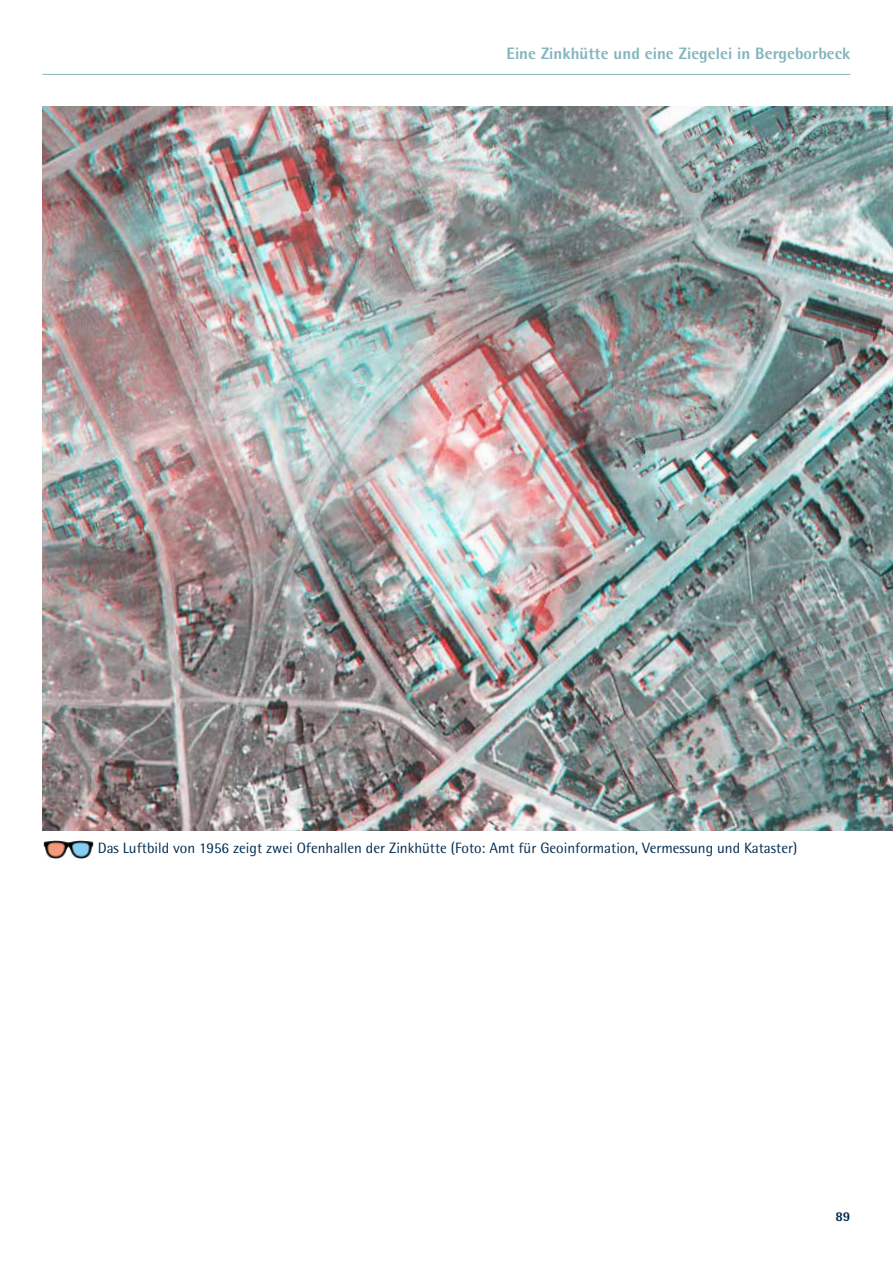
<style>
.page{position:relative;width:893px;height:1263px;background:#fff}
.page>*{position:absolute;margin:0;border:0;box-sizing:border-box;transform-origin:0 0}
.t1{font:800 16.5px "Rotis Semi Sans";color:#84b5bd}
.t2{font:15px "Rotis Semi Sans";color:#002b50}
.t3{font:800 13.5px "Rotis Semi Sans";color:#002b50}
</style>
<div class="page">
<img style="left:43px;top:106px;width:850px;height:725px">
<img style="left:43px;top:841px;width:51px;height:17px">
<hr style="left:43px;top:74px;width:807px;height:1px;background:#84b5bd">
<p class="t1" style="left:506px;top:43px;width:345px">Eine Zinkhütte und eine Ziegelei in Bergeborbeck</p>
<p class="t2" style="left:98px;top:839px;width:701px">Das Luftbild von 1956 zeigt zwei Ofenhallen der Zinkhütte (Foto: Amt für Geoinformation, Vermessung und Kataster)</p>
<p class="t3" style="left:835px;top:1207px;width:17px">89</p>
</div>
